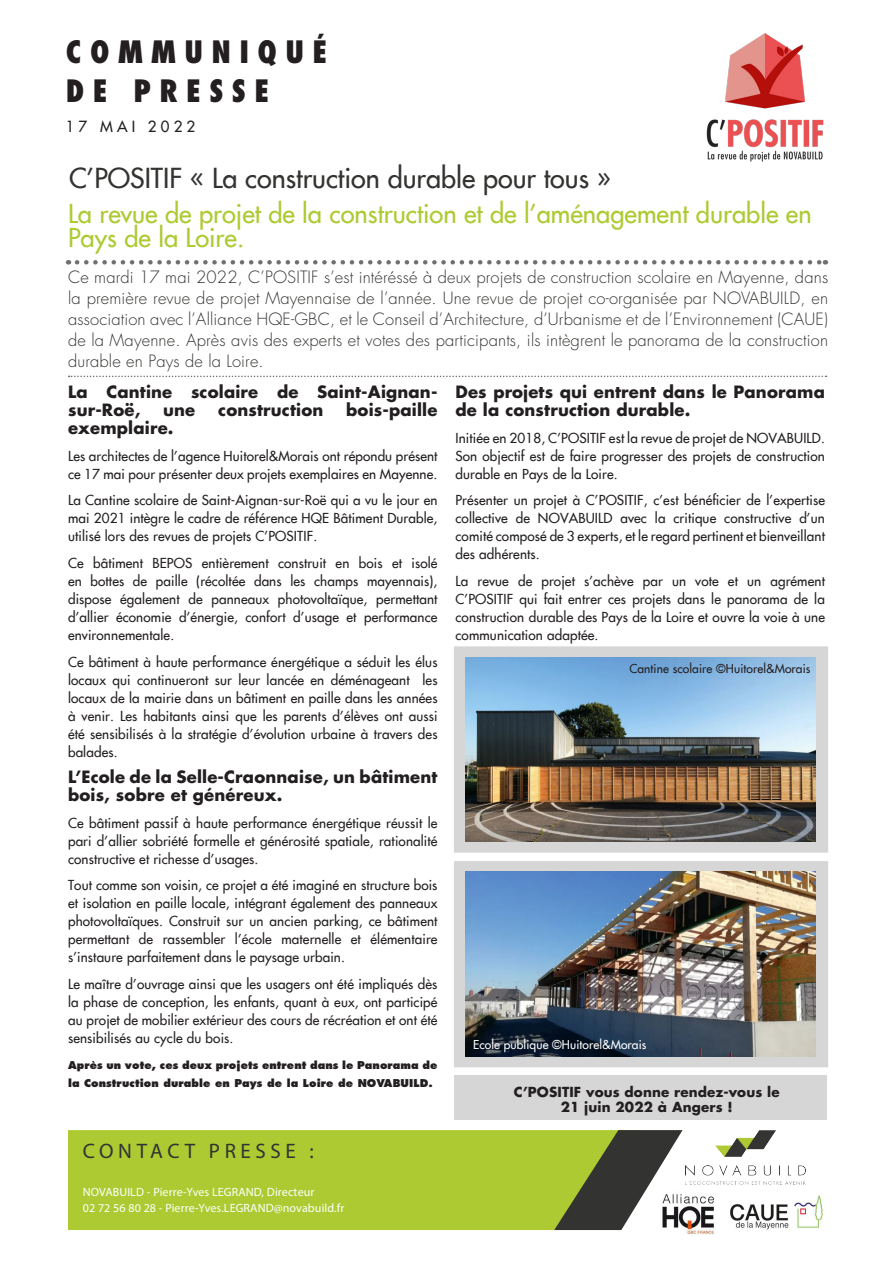
<style>
.page{position:relative;width:893px;height:1263px;background:#fff}
.page>*{position:absolute;margin:0;border:0;box-sizing:border-box;transform-origin:0 0}
.DATE_COMMUNIQUE_PRES{font:800 condensed 30px "Futura Std";letter-spacing:.28em;color:#231f20}
.TITRE{font:27px "Futura";color:#333331}
.TITRE-2{font:25.5px/24px "Futura";color:#adca32}
.TEXTE_COURANT{font:21px "Myriad Pro";letter-spacing:.22em;color:#333331}
.TEXTE_COURANT-2{font:300 16.5px/21px "Futura Std";letter-spacing:.01em;color:#333331;text-align:justify}
.TEXTE_COURANT-3{font:700 16.5px/18px "Futura Std";letter-spacing:.01em;color:#231f20}
.DATE_COMMUNIQUE_PRES-2{font:500 15px "Futura Std";letter-spacing:.28em;color:#231f20}
.TEXTE_COURANT-4{font:13.5px/18px "Futura";letter-spacing:.01em;color:#231f20;text-align:justify}
.TEXTE_COURANT-5{font:700 13.5px "Futura Std";letter-spacing:.01em;color:#231f20}
.TEXTE_CONTACT{font:12px "Myriad Pro";letter-spacing:.01em;color:#fff}
.TEXTE_COURANT-6{font:12px "Futura";letter-spacing:.01em;color:#231f20}
.TEXTE_COURANT-7{font:12px "Futura";letter-spacing:.01em;color:#fff}
.TEXTE_COURANT-8{font:800 10.5px/18px "Futura Std";letter-spacing:.01em;color:#231f20}
</style>
<div class="page">
<svg style="left:454px;top:861px;width:374px;height:206px;background:#cccccd"></svg>
<div style="left:68px;top:1130px;width:486px;height:100px;background:#adca32"></div>
<svg style="left:554px;top:1130px;width:128px;height:100px"></svg>
<img style="left:465px;top:872px;width:350px;height:184px">
<div style="left:454px;top:646px;width:374px;height:206px;background:#d6d6d6"></div>
<img style="left:465px;top:657px;width:351px;height:185px">
<img style="left:706px;top:33px;width:118px;height:129px">
<svg style="left:69px;top:376px;width:757px;height:1px"></svg>
<svg style="left:77px;top:260px;width:749px;height:5px"></svg>
<div style="left:454px;top:1075px;width:372px;height:44px;background:#d6d6d6"></div>
<img style="left:686px;top:1130px;width:119px;height:55px">
<img style="left:655px;top:1190px;width:169px;height:44px">
<p class="DATE_COMMUNIQUE_PRES" style="left:66px;top:33px;width:263px">COMMUNIQUÉ</p>
<p class="DATE_COMMUNIQUE_PRES" style="left:66px;top:72px;width:205px">DE PRESSE</p>
<p class="DATE_COMMUNIQUE_PRES-2" style="left:66px;top:117px;width:131px">17 MAI 2022</p>
<p class="TITRE" style="left:69px;top:161px;width:543px">C’POSITIF « La construction durable pour tous »</p>
<p class="TITRE-2" style="left:68px;top:201px;width:745px">La revue de projet de la construction et de l’aménagement durable en<br>Pays de la Loire.</p>
<p class="TEXTE_COURANT-2" style="left:68px;top:267px;width:762px">Ce mardi 17 mai 2022, C’POSITIF s’est intéréssé à deux projets de construction scolaire en Mayenne, dans la première revue de projet Mayennaise de l’année. Une revue de projet co-organisée par NOVABUILD, en association avec l’Alliance HQE-GBC, et le Conseil d’Architecture, d’Urbanisme et de l’Environnement (CAUE) de la Mayenne. Après avis des experts et votes des participants, ils intègrent le panorama de la construction durable en Pays de la Loire.</p>
<p class="TEXTE_COURANT-3" style="left:68px;top:383px;width:371px">La Cantine scolaire de Saint-Aignan&shy;sur-Roë,</p>
<p class="TEXTE_COURANT-3" style="left:163px;top:401px;width:34px">une</p>
<p class="TEXTE_COURANT-3" style="left:218px;top:401px;width:107px">construction</p>
<p class="TEXTE_COURANT-3" style="left:346px;top:401px;width:93px">bois-paille</p>
<p class="TEXTE_COURANT-3" style="left:68px;top:419px;width:107px">exemplaire.</p>
<p class="TEXTE_COURANT-4" style="left:68px;top:447px;width:371px">Les architectes de l’agence Huitorel&amp;Morais ont répondu présent ce 17 mai pour présenter deux projets exemplaires en Mayenne.</p>
<p class="TEXTE_COURANT-4" style="left:68px;top:492px;width:371px">La Cantine scolaire de Saint-Aignan-sur-Roë qui a vu le jour en mai 2021 intègre le cadre de référence HQE Bâtiment Durable, utilisé lors des revues de projets C’POSITIF.</p>
<p class="TEXTE_COURANT-4" style="left:68px;top:554px;width:371px">Ce bâtiment BEPOS entièrement construit en bois et isolé en bottes de paille (récoltée dans les champs mayennais), dispose également de panneaux photovoltaïque, permettant d’allier économie d’énergie, confort d’usage et performance environnementale.</p>
<p class="TEXTE_COURANT-4" style="left:68px;top:653px;width:371px">Ce bâtiment à haute performance énergétique a séduit les élus locaux qui continueront sur leur lancée en déménageant les locaux de la mairie dans un bâtiment en paille dans les années à venir. Les habitants ainsi que les parents d’élèves ont aussi été sensibilisés à la stratégie d’évolution urbaine à travers des balades.</p>
<p class="TEXTE_COURANT-3" style="left:68px;top:768px;width:371px">L’Ecole de la Selle-Craonnaise, un bâtiment bois, sobre et généreux.</p>
<p class="TEXTE_COURANT-4" style="left:68px;top:814px;width:371px">Ce bâtiment passif à haute performance énergétique réussit le pari d’allier sobriété formelle et générosité spatiale, rationalité constructive et richesse d’usages.</p>
<p class="TEXTE_COURANT-4" style="left:68px;top:876px;width:371px">Tout comme son voisin, ce projet a été imaginé en structure bois et isolation en paille locale, intégrant également des panneaux photovoltaïques. Construit sur un ancien parking, ce bâtiment permettant de rassembler l’école maternelle et élémentaire s’instaure parfaitement dans le paysage urbain.</p>
<p class="TEXTE_COURANT-4" style="left:68px;top:975px;width:371px">Le maître d’ouvrage ainsi que les usagers ont été impliqués dès la phase de conception, les enfants, quant à eux, ont participé au projet de mobilier extérieur des cours de récréation et ont été sensibilisés au cycle du bois.</p>
<p class="TEXTE_COURANT-8" style="left:68px;top:1056px;width:371px">Après un vote, ces deux projets entrent dans le Panorama de la Construction durable en Pays de la Loire de NOVABUILD.</p>
<p class="TEXTE_COURANT" style="left:83px;top:1138px;width:233px">CONTACT PRESSE :</p>
<p class="TEXTE_CONTACT" style="left:83px;top:1184px;width:233px">NOVABUILD - Pierre-Yves LEGRAND, Directeur</p>
<p class="TEXTE_CONTACT" style="left:83px;top:1201px;width:263px">02 72 56 80 28 - Pierre-Yves.LEGRAND@novabuild.fr</p>
<p class="TEXTE_COURANT-3" style="left:455px;top:383px;width:371px">Des projets qui entrent dans le Panorama de la construction durable.</p>
<p class="TEXTE_COURANT-4" style="left:455px;top:429px;width:371px">Initiée en 2018, C’POSITIF est la revue de projet de NOVABUILD.<br>Son objectif est de faire progresser des projets de construction durable en Pays de la Loire.</p>
<p class="TEXTE_COURANT-4" style="left:455px;top:492px;width:371px">Présenter un projet à C’POSITIF, c’est bénéficier de l’expertise collective de NOVABUILD avec la critique constructive d’un comité composé de 3 experts, et le regard pertinent et bienveillant des adhérents.</p>
<p class="TEXTE_COURANT-4" style="left:455px;top:572px;width:371px">La revue de projet s’achève par un vote et un agrément C’POSITIF qui fait entrer ces projets dans le panorama de la construction durable des Pays de la Loire et ouvre la voie à une communication adaptée.</p>
<p class="TEXTE_COURANT-6" style="left:629px;top:661px;width:183px">Cantine scolaire ©Huitorel&amp;Morais</p>
<p class="TEXTE_COURANT-7" style="left:473px;top:1037px;width:175px">Ecole publique ©Huitorel&amp;Morais</p>
<p class="TEXTE_COURANT-5" style="left:514px;top:1083px;width:267px">C’POSITIF vous donne rendez-vous le</p>
<p class="TEXTE_COURANT-5" style="left:561px;top:1098px;width:173px">21 juin 2022 à Angers !</p>
</div>
